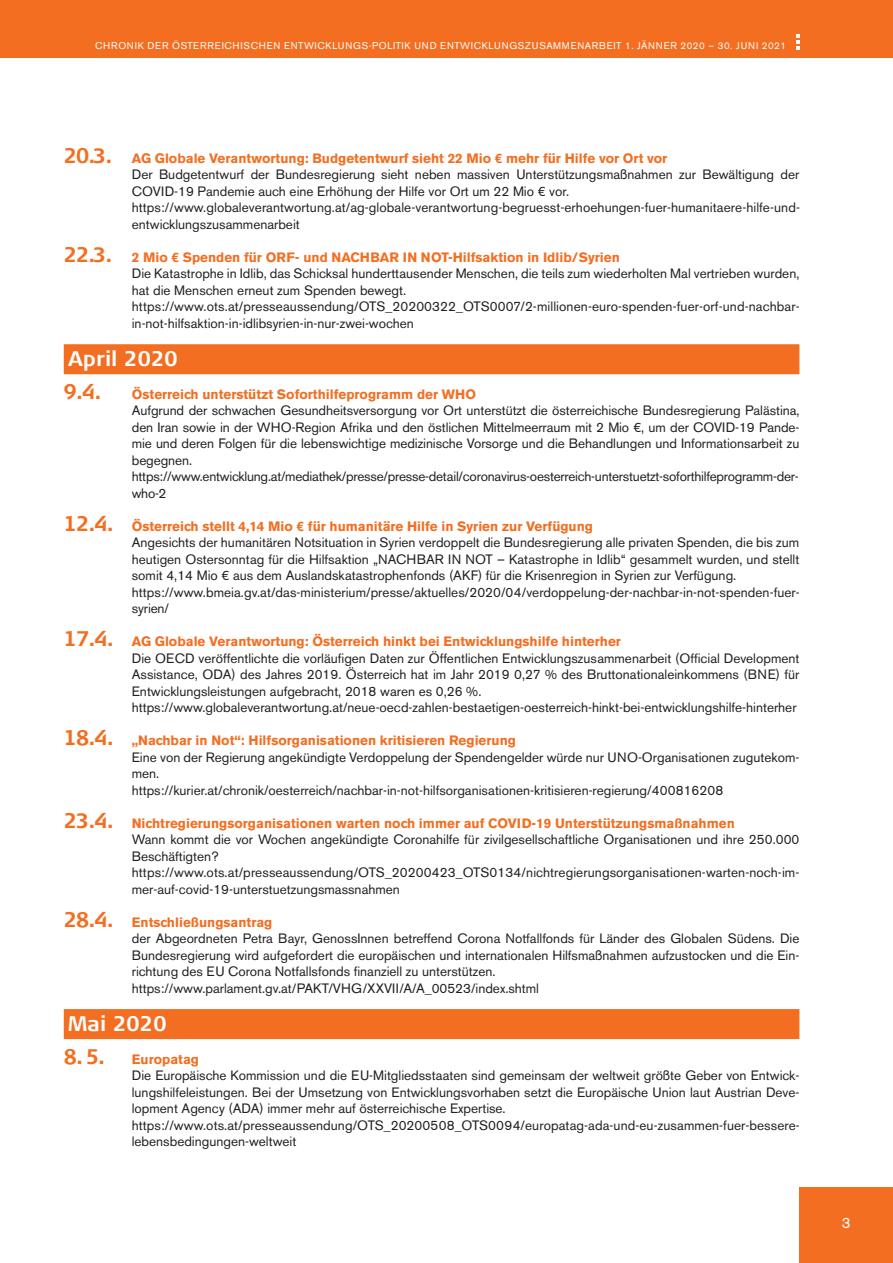
<style>
.page{position:relative;width:893px;height:1263px;background:#fff}
.page>*{position:absolute;margin:0;border:0;box-sizing:border-box;transform-origin:0 0}
.t1{font:700 21px "Signa Column";color:#fff}
.t2{font:700 21px "Signa Column";color:#f36e21}
.t3{font:15px "Akzidenz Grotesk BE";color:#fff}
.t4{font:13.5px/16.5px "Akzidenz Grotesk BE";color:#231f20}
.t5{font:700 13.5px "Akzidenz Grotesk BE";color:#f36e21}
.t6{font:9.75px "Akzidenz Grotesk BE";letter-spacing:.07em;color:#fff}
.s1{font-family:"Signa Column";font-weight:700;font-size:21px;color:#f36e21}
.s2{font-weight:700;color:#f36e21}
</style>
<div class="page">
<div style="left:0;top:0;width:893px;height:58px;background:#f36e21"></div>
<svg style="left:796px;top:34px;width:3px;height:15px"></svg>
<div style="left:799px;top:1188px;width:94px;height:75px;background:#f36e21"></div>
<div style="left:64px;top:344px;width:735px;height:30px;background:#f36e21"></div>
<div style="left:64px;top:1009px;width:735px;height:30px;background:#f36e21"></div>
<p class="t6" style="left:95px;top:40px;width:692px">CHRONIK DER ÖSTERREICHISCHEN ENTWICKLUNGS-POLITIK UND ENTWICKLUNGSZUSAMMENARBEIT 1. JÄNNER 2020 – 30. JUNI 2021</p>
<p class="t4" style="left:132px;top:150px;width:670px;text-indent:-68px"><span class="s1">20.3.</span> <span class="s2">AG Globale Verantwortung: Budgetentwurf sieht 22 Mio € mehr für Hilfe vor Ort vor<br></span>Der Budgetentwurf der Bundesregierung sieht neben massiven Unterstützungsmaßnahmen zur Bewältigung der COVID-19 Pandemie auch eine Erhöhung der Hilfe vor Ort um 22 Mio € vor. https://www.globaleverantwortung.at/ag-globale-verantwortung-begruesst-erhoehungen-fuer-humanitaere-hilfe-und&shy;entwicklungszusammenarbeit</p>
<p class="t4" style="left:132px;top:249px;width:669px;text-indent:-68px"><span class="s1">22.3.</span> <span class="s2">2 Mio € Spenden für ORF- und NACHBAR IN NOT-Hilfsaktion in Idlib/Syrien<br></span>Die Katastrophe in Idlib, das Schicksal hunderttausender Menschen, die teils zum wiederholten Mal vertrieben wurden, hat die Menschen erneut zum Spenden bewegt. https://www.ots.at/presseaussendung/OTS_20200322_OTS0007/2-millionen-euro-spenden-fuer-orf-und-nachbar&shy;in-not-hilfsaktion-in-idlibsyrien-in-nur-zwei-wochen</p>
<h1 class="t1" style="left:68px;top:346px;width:111px">April 2020</h1>
<h1 class="t2" style="left:64px;top:379px;width:39px">9.4.</h1>
<p class="t5" style="left:132px;top:386px;width:346px">Österreich unterstützt Soforthilfeprogramm der WHO</p>
<p class="t4" style="left:132px;top:402px;width:669px">Aufgrund der schwachen Gesundheitsversorgung vor Ort unterstützt die österreichische Bundesregierung Palästina, den Iran sowie in der WHO-Region Afrika und den östlichen Mittelmeerraum mit 2 Mio €, um der COVID-19 Pande&shy;mie und deren Folgen für die lebenswichtige medizinische Vorsorge und die Behandlungen und Informationsarbeit zu begegnen. https://www.entwicklung.at/mediathek/presse/presse-detail/coronavirus-oesterreich-unterstuetzt-soforthilfeprogramm-der&shy;who-2</p>
<p class="t4" style="left:132px;top:518px;width:669px;text-indent:-68px"><span class="s1">12.4.</span> <span class="s2">Österreich stellt 4,14 Mio € für humanitäre Hilfe in Syrien zur Verfügung<br></span>Angesichts der humanitären Notsituation in Syrien verdoppelt die Bundesregierung alle privaten Spenden, die bis zum heutigen Ostersonntag für die Hilfsaktion „NACHBAR IN NOT – Katastrophe in Idlib“ gesammelt wurden, und stellt somit 4,14 Mio € aus dem Auslandskatastrophenfonds (AKF) für die Krisenregion in Syrien zur Verfügung. https://www.bmeia.gv.at/das-ministerium/presse/aktuelles/2020/04/verdoppelung-der-nachbar-in-not-spenden-fuer&shy;syrien/</p>
<p class="t4" style="left:132px;top:633px;width:669px;text-indent:-68px"><span class="s1">17.4.</span> <span class="s2">AG Globale Verantwortung: Österreich hinkt bei Entwicklungshilfe hinterher<br></span>Die OECD veröffentlichte die vorläufigen Daten zur Öffentlichen Entwicklungszusammenarbeit (Official Development Assistance, ODA) des Jahres 2019. Österreich hat im Jahr 2019 0,27 % des Bruttonationaleinkommens (BNE) für Entwicklungsleistungen aufgebracht, 2018 waren es 0,26 %. https://www.globaleverantwortung.at/neue-oecd-zahlen-bestaetigen-oesterreich-hinkt-bei-entwicklungshilfe-hinterher</p>
<p class="t4" style="left:132px;top:732px;width:669px;text-indent:-68px"><span class="s1">18.4.</span> <span class="s2">„Nachbar in Not“: Hilfsorganisationen kritisieren Regierung<br></span>Eine von der Regierung angekündigte Verdoppelung der Spendengelder würde nur UNO-Organisationen zugutekom&shy;men.<br>https://kurier.at/chronik/oesterreich/nachbar-in-not-hilfsorganisationen-kritisieren-regierung/400816208</p>
<p class="t4" style="left:132px;top:815px;width:669px;text-indent:-68px"><span class="s1">23.4.</span> <span class="s2">Nichtregierungsorganisationen warten noch immer auf COVID-19 Unterstützungsmaßnahmen<br></span>Wann kommt die vor Wochen angekündigte Coronahilfe für zivilgesellschaftliche Organisationen und ihre 250.000<br>Beschäftigten? https://www.ots.at/presseaussendung/OTS_20200423_OTS0134/nichtregierungsorganisationen-warten-noch-im&shy;mer-auf-covid-19-unterstuetzungsmassnahmen</p>
<p class="t4" style="left:132px;top:914px;width:669px;text-indent:-68px"><span class="s1">28.4.</span> <span class="s2">Entschließungsantrag<br></span>der Abgeordneten Petra Bayr, GenossInnen betreffend Corona Notfallfonds fü r Länder des Globalen Südens. Die Bundesregierung wird aufgefordert die europäischen und internationalen Hilfsmaßnahmen aufzustocken und die Ein&shy;richtung des EU Corona Notfallsfonds finanziell zu unterstützen. https://www.parlament.gv.at/PAKT/VHG/XXVII/A/A_00523/index.shtml</p>
<h1 class="t1" style="left:68px;top:1011px;width:100px">Mai 2020</h1>
<h1 class="t2" style="left:64px;top:1044px;width:43px">8. 5.</h1>
<p class="t5" style="left:132px;top:1051px;width:69px">Europatag</p>
<p class="t4" style="left:132px;top:1067px;width:669px">Die Europäische Kommission und die EU-Mitgliedsstaaten sind gemeinsam der weltweit größte Geber von Entwick&shy;lungshilfeleistungen. Bei der Umsetzung von Entwicklungsvorhaben setzt die Europäische Union laut Austrian Deve&shy;lopment Agency (ADA) immer mehr auf österreichische Expertise. https://www.ots.at/presseaussendung/OTS_20200508_OTS0094/europatag-ada-und-eu-zusammen-fuer-bessere&shy;lebensbedingungen-weltweit</p>
<p class="t3" style="left:842px;top:1214px;width:10px">3</p>
</div>
